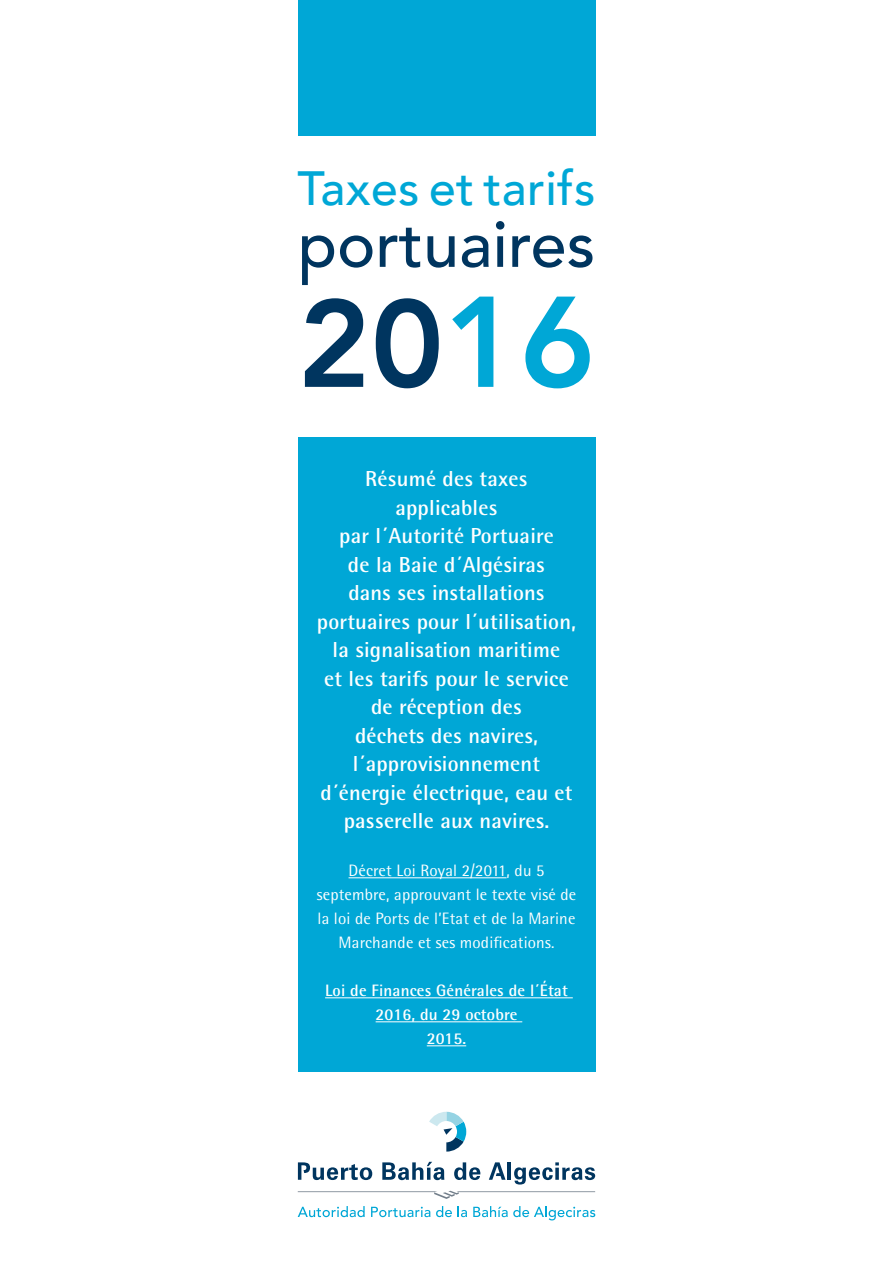
<style>
.page{position:relative;width:893px;height:1263px;background:#fff}
.page>*{position:absolute;margin:0;border:0;box-sizing:border-box;transform-origin:0 0}
.t1{font:800 123px "Avenir";color:#00355f}
.t2{font:500 64.5px "Avenir";color:#00355f}
.t3{font:500 48px "Avenir";letter-spacing:.01em;color:#00a7d6}
.t4{font:700 21.75px/28.5px "Rotis Semi Sans Std";letter-spacing:.01em;color:#fff;text-align:center}
.t5{font:16.5px/24px "Rotis Semi Sans Std";letter-spacing:.01em;color:#fff;text-align:center}
.t6{font:700 16.5px/24px "Rotis Semi Sans Std";letter-spacing:.01em;color:#fff;text-align:center}
.s1{font-size:127.5px;color:#00a7d6}
</style>
<div class="page">
<div style="left:298px;top:437px;width:297px;height:634px;background:#00a7d6"></div>
<hr style="left:349px;top:877px;width:158px;height:1px;background:#fff">
<hr style="left:325px;top:997px;width:248px;height:1px;background:#fff">
<hr style="left:376px;top:1021px;width:146px;height:1px;background:#fff">
<hr style="left:427px;top:1045px;width:39px;height:1px;background:#fff">
<div style="left:298px;top:0;width:297px;height:135px;background:#00a7d6"></div>
<svg style="left:429px;top:1112px;width:37px;height:39px"></svg>
<svg style="left:298px;top:1191px;width:297px;height:8px"></svg>
<svg style="left:298px;top:1206px;width:67px;height:11px"></svg>
<svg style="left:371px;top:1207px;width:59px;height:10px"></svg>
<svg style="left:436px;top:1206px;width:16px;height:11px"></svg>
<svg style="left:458px;top:1206px;width:9px;height:11px"></svg>
<svg style="left:473px;top:1206px;width:122px;height:14px"></svg>
<svg style="left:382px;top:1162px;width:62px;height:18px"></svg>
<svg style="left:454px;top:1162px;width:26px;height:18px"></svg>
<hr style="left:508px;top:1162px;width:3px;height:18px;background:#00355f">
<svg style="left:514px;top:1162px;width:81px;height:22px"></svg>
<svg style="left:298px;top:1162px;width:74px;height:18px"></svg>
<svg style="left:489px;top:1162px;width:17px;height:18px"></svg>
<p class="t3" style="left:298px;top:147px;width:299px">Taxes et tarifs</p>
<p class="t2" style="left:298px;top:189px;width:299px">portuaires</p>
<p class="t1" style="left:298px;top:248px;width:299px">20<span class="s1">16</span></p>
<p class="t4" style="left:365px;top:464px;width:164px">Résumé des taxes applicables</p>
<p class="t4" style="left:339px;top:521px;width:216px">par l´Autorité Portuaire</p>
<p class="t4" style="left:348px;top:550px;width:199px">de la Baie d´Algésiras</p>
<p class="t4" style="left:348px;top:578px;width:198px">dans ses installations</p>
<p class="t4" style="left:317px;top:607px;width:261px">portuaires pour l´utilisation,</p>
<p class="t4" style="left:333px;top:635px;width:229px">la signalisation maritime</p>
<p class="t4" style="left:324px;top:664px;width:246px">et les tarifs pour le service</p>
<p class="t4" style="left:355px;top:692px;width:184px">de réception des déchets des navires,</p>
<p class="t4" style="left:320px;top:749px;width:253px">l´approvisionnement d´énergie électrique, eau et</p>
<p class="t4" style="left:344px;top:806px;width:207px">passerelle aux navires.</p>
<p class="t5" style="left:349px;top:858px;width:197px">Décret Loi Royal 2/2011, du 5</p>
<p class="t5" style="left:317px;top:882px;width:261px">septembre, approuvant le texte visé de la loi de Ports de l’Etat et de la Marine<br>Marchande et ses modifications.</p>
<p class="t6" style="left:325px;top:978px;width:244px">Loi de Finances Générales de l´État<br>2016, du 29 octobre</p>
<p class="t6" style="left:427px;top:1026px;width:41px">2015.</p>
</div>
